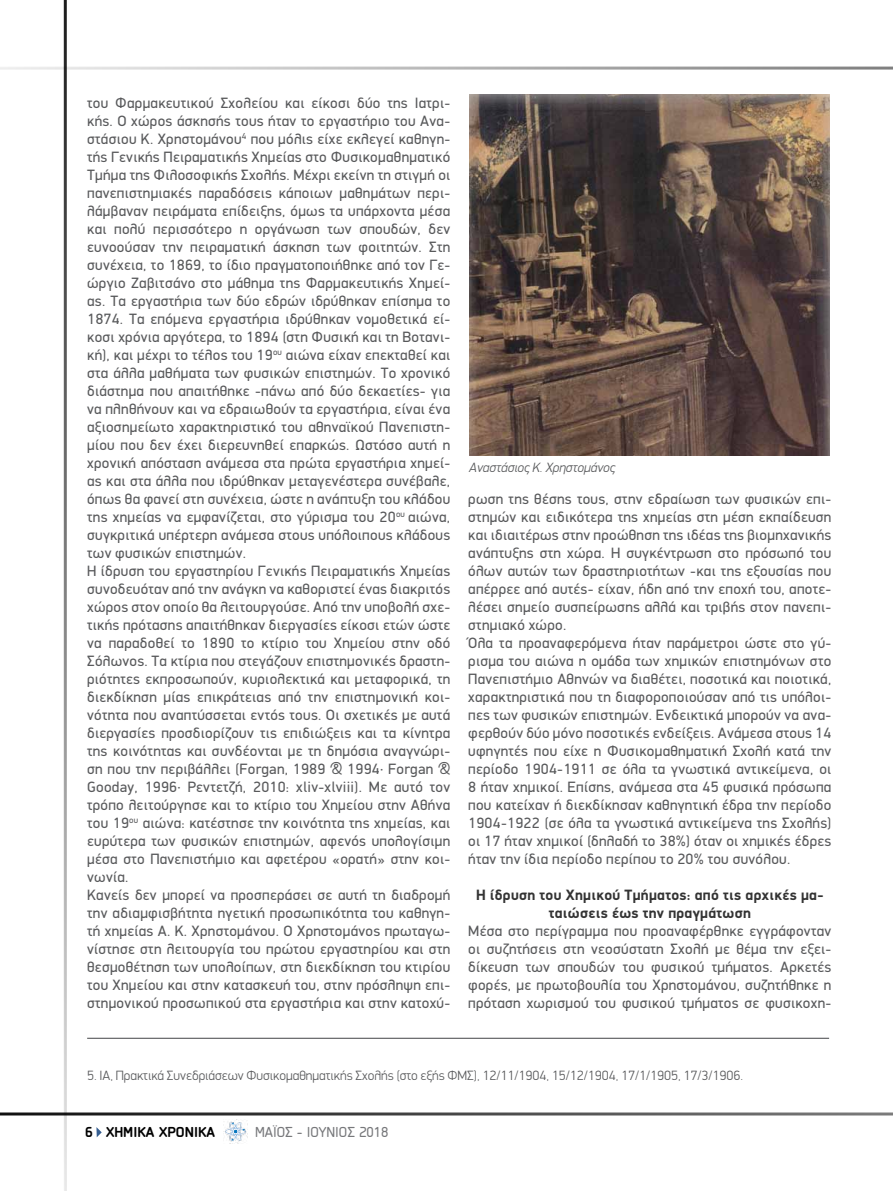
<style>
.page{position:relative;width:893px;height:1191px;background:#fff}
.page>*{position:absolute;margin:0;border:0;box-sizing:border-box;transform-origin:0 0}
.t1{font:15px/18px "PF Din Display";letter-spacing:.02em;color:#58595b}
.t2{font:700 15px/18px "PF Din Display";letter-spacing:.02em;color:#333;text-align:center}
.t3{font:15px "PF Isotext Pro";color:#77787b}
.t4{font:700 15px "PF Isotext Pro";color:#000}
.t5{font:300 13.5px "PF Din Display";color:#58595b}
.t6{font:italic 300 13.5px "PF Din Display";color:#58595b}
</style>
<div class="page">
<svg style="left:96px;top:1127px;width:6px;height:10px"></svg>
<hr style="left:0;top:67px;width:893px;height:3px;background:#000">
<hr style="left:0;top:1112px;width:893px;height:3px;background:#000">
<hr style="left:64px;top:0;width:3px;height:1191px;background:#000">
<img style="left:223px;top:1119px;width:25px;height:24px">
<img style="left:469px;top:94px;width:360px;height:361px">
<hr style="left:87px;top:1037px;width:742px;height:1px;background:#58595b">
<p class="t1" style="left:87px;top:94px;width:365px">του Φαρμακευτικού Σχολείου και είκοσι δύο της Ιατρι&shy;κής. Ο χώρος άσκησής τους ήταν το εργαστήριο του Ανα&shy;στάσιου Κ. Χρηστομάνου<sup>4</sup> που μόλις είχε εκλεγεί καθηγη&shy;τής Γενικής Πειραματικής Χημείας στο Φυσικομαθηματικό Τμήμα της Φιλοσοφικής Σχολής. Μέχρι εκείνη τη στιγμή οι πανεπιστημιακές παραδόσεις κάποιων μαθημάτων περι&shy;λάμβαναν πειράματα επίδειξης, όμως τα υπάρχοντα μέσα και πολύ περισσότερο η οργάνωση των σπουδών, δεν ευνοούσαν την πειραματική άσκηση των φοιτητών. Στη συνέχεια, το 1869, το ίδιο πραγματοποιήθηκε από τον Γε&shy;ώργιο Ζαβιτσάνο στο μάθημα της Φαρμακευτικής Χημεί&shy;ας. Τα εργαστήρια των δύο εδρών ιδρύθηκαν επίσημα το 1874. Τα επόμενα εργαστήρια ιδρύθηκαν νομοθετικά εί&shy;κοσι χρόνια αργότερα, το 1894 (στη Φυσική και τη Βοτανι&shy;κή), και μέχρι το τέλος του 19<sup>ου</sup> αιώνα είχαν επεκταθεί και στα άλλα μαθήματα των φυσικών επιστημών. Το χρονικό διάστημα που απαιτήθηκε -πάνω από δύο δεκαετίες- για να πληθήνουν και να εδραιωθούν τα εργαστήρια, είναι ένα αξιοσημείωτο χαρακτηριστικό του αθηναϊκού Πανεπιστη&shy;μίου που δεν έχει διερευνηθεί επαρκώς. Ωστόσο αυτή η χρονική απόσταση ανάμεσα στα πρώτα εργαστήρια χημεί&shy;ας και στα άλλα που ιδρύθηκαν μεταγενέστερα συνέβαλε, όπως θα φανεί στη συνέχεια, ώστε η ανάπτυξη του κλάδου της χημείας να εμφανίζεται, στο γύρισμα του 20<sup>ου</sup> αιώνα, συγκριτικά υπέρτερη ανάμεσα στους υπόλοιπους κλάδους των φυσικών επιστημών.<br>Η ίδρυση του εργαστηρίου Γενικής Πειραματικής Χημείας συνοδευόταν από την ανάγκη να καθοριστεί ένας διακριτός χώρος στον οποίο θα λειτουργούσε. Από την υποβολή σχε&shy;τικής πρότασης απαιτήθηκαν διεργασίες είκοσι ετών ώστε να παραδοθεί το 1890 το κτίριο του Χημείου στην οδό Σόλωνος. Τα κτίρια που στεγάζουν επιστημονικές δραστη&shy;ριότητες εκπροσωπούν, κυριολεκτικά και μεταφορικά, τη διεκδίκηση μίας επικράτειας από την επιστημονική κοι&shy;νότητα που αναπτύσσεται εντός τους. Οι σχετικές με αυτά διεργασίες προσδιορίζουν τις επιδιώξεις και τα κίνητρα της κοινότητας και συνδέονται με τη δημόσια αναγνώρι&shy;ση που την περιβάλλει (Forgan, 1989 &amp; 1994· Forgan &amp; Gooday, 1996· Ρεντετζή, 2010: xliv-xlviii). Με αυτό τον τρόπο λειτούργησε και το κτίριο του Χημείου στην Αθήνα του 19<sup>ου</sup> αιώνα: κατέστησε την κοινότητα της χημείας, και ευρύτερα των φυσικών επιστημών, αφενός υπολογίσιμη μέσα στο Πανεπιστήμιο και αφετέρου «ορατή» στην κοι&shy;νωνία.<br>Κανείς δεν μπορεί να προσπεράσει σε αυτή τη διαδρομή την αδιαμφισβήτητα ηγετική προσωπικότητα του καθηγη&shy;τή χημείας Α. Κ. Χρηστομάνου. Ο Χρηστομάνος πρωταγω&shy;νίστησε στη λειτουργία του πρώτου εργαστηρίου και στη θεσμοθέτηση των υπολοίπων, στη διεκδίκηση του κτιρίου του Χημείου και στην κατασκευή του, στην πρόσληψη επι&shy;στημονικού προσωπικού στα εργαστήρια και στην κατοχύ-</p>
<p class="t6" style="left:469px;top:459px;width:148px">Αναστάσιος Κ. Χρηστομάνος</p>
<p class="t1" style="left:468px;top:490px;width:365px">ρωση της θέσης τους, στην εδραίωση των φυσικών επι&shy;στημών και ειδικότερα της χημείας στη μέση εκπαίδευση και ιδιαιτέρως στην προώθηση της ιδέας της βιομηχανικής ανάπτυξης στη χώρα. Η συγκέντρωση στο πρόσωπό του όλων αυτών των δραστηριοτήτων -και της εξουσίας που απέρρεε από αυτές- είχαν, ήδη από την εποχή του, αποτε&shy;λέσει σημείο συσπείρωσης αλλά και τριβής στον πανεπι&shy;στημιακό χώρο.<br>Όλα τα προαναφερόμενα ήταν παράμετροι ώστε στο γύ&shy;ρισμα του αιώνα η ομάδα των χημικών επιστημόνων στο Πανεπιστήμιο Αθηνών να διαθέτει, ποσοτικά και ποιοτικά, χαρακτηριστικά που τη διαφοροποιούσαν από τις υπόλοι&shy;πες των φυσικών επιστημών. Ενδεικτικά μπορούν να ανα&shy;φερθούν δύο μόνο ποσοτικές ενδείξεις. Ανάμεσα στους 14 υφηγητές που είχε η Φυσικομαθηματική Σχολή κατά την περίοδο 1904-1911 σε όλα τα γνωστικά αντικείμενα, οι 8 ήταν χημικοί. Επίσης, ανάμεσα στα 45 φυσικά πρόσωπα που κατείχαν ή διεκδίκησαν καθηγητική έδρα την περίοδο 1904-1922 (σε όλα τα γνωστικά αντικείμενα της Σχολής) οι 17 ήταν χημικοί (δηλαδή το 38%) όταν οι χημικές έδρες ήταν την ίδια περίοδο περίπου το 20% του συνόλου.</p>
<p class="t2" style="left:476px;top:886px;width:349px">Η ίδρυση του Χημικού Τμήματος: από τις αρχικές μα&shy;ταιώσεις έως την πραγμάτωση</p>
<p class="t1" style="left:468px;top:922px;width:365px;text-align:justify">Μέσα στο περίγραμμα που προαναφέρθηκε εγγράφονταν οι συζητήσεις στη νεοσύστατη Σχολή με θέμα την εξει&shy;δίκευση των σπουδών του φυσικού τμήματος. Αρκετές φορές, με πρωτοβουλία του Χρηστομάνου, συζητήθηκε η πρόταση χωρισμού του φυσικού τμήματος σε φυσικοχη-</p>
<p class="t5" style="left:87px;top:1067px;width:657px">5. ΙΑ, Πρακτικά Συνεδριάσεων Φυσικομαθηματικής Σχολής (στο εξής ΦΜΣ), 12/11/1904, 15/12/1904, 17/1/1905, 17/3/1906.</p>
<p class="t4" style="left:85px;top:1123px;width:131px">6 ΧΗΜΙΚΑ ΧΡΟΝΙΚΑ</p>
<p class="t3" style="left:255px;top:1123px;width:135px">ΜΑΪΟΣ - ΙΟΥΝΙΟΣ 2018</p>
</div>
